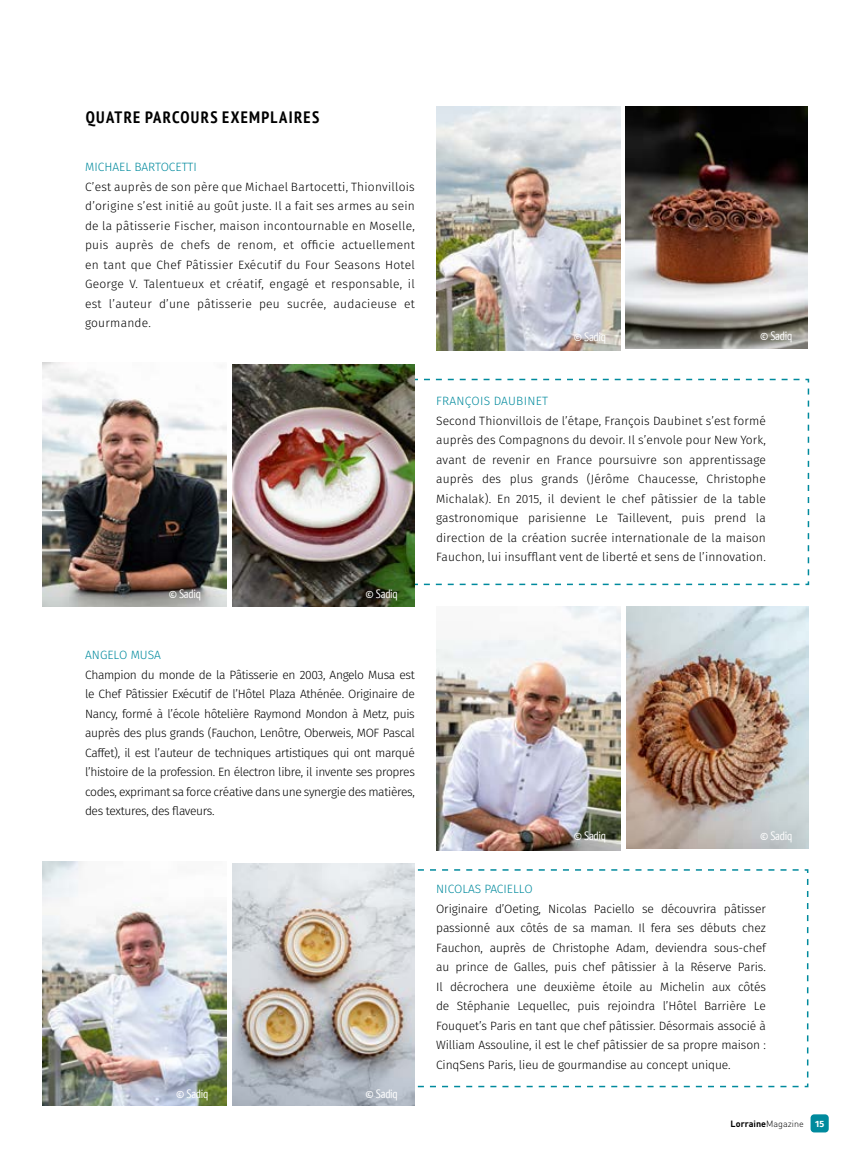
<style>
.page{position:relative;width:851px;height:1149px;background:#fff}
.page>*{position:absolute;margin:0;border:0;box-sizing:border-box;transform-origin:0 0}
.t1{font:700 condensed 16.5px "PT Sans";letter-spacing:.08em;color:#000}
.t2{font:300 12px/19.5px "Fira Sans";letter-spacing:-.01em;color:#000;text-align:justify}
.t3{font:condensed 12px "PT Sans";letter-spacing:-.02em;color:#fff}
.t4{font:300 12px "Fira Sans";color:#008a9d}
.t5{font:300 12px "Fira Sans";letter-spacing:.02em;color:#008a9d}
.t6{font:700 9px "DIN Pro";color:#000}
.t7{font:700 9px "Fira Sans";color:#fff}
.s1{font-weight:300}
</style>
<div class="page">
<div style="left:810px;top:1113px;width:18px;height:19px;background:#008a9d;border-radius:4px"></div>
<svg style="left:417px;top:869px;width:392px;height:218px"></svg>
<svg style="left:415px;top:378px;width:394px;height:207px"></svg>
<img style="left:436px;top:106px;width:184px;height:244px">
<img style="left:625px;top:106px;width:182px;height:242px">
<img style="left:43px;top:362px;width:183px;height:244px">
<img style="left:232px;top:364px;width:183px;height:242px">
<img style="left:436px;top:606px;width:184px;height:243px">
<img style="left:626px;top:606px;width:182px;height:241px">
<img style="left:43px;top:861px;width:183px;height:243px">
<img style="left:232px;top:863px;width:183px;height:241px">
<h1 class="t1" style="left:86px;top:106px;width:235px">QUATRE PARCOURS EXEMPLAIRES</h1>
<p class="t4" style="left:85px;top:158px;width:113px">MICHAEL BARTOCETTI</p>
<p class="t2" style="left:85px;top:177px;width:331px">C’est auprès de son père que Michael Bartocetti, Thionvillois d’origine s’est initié au goût juste. Il a fait ses armes au sein de la pâtisserie Fischer, maison incontournable en Moselle, puis auprès de chefs de renom, et officie actuellement en tant que Chef Pâtissier Exécutif du Four Seasons Hotel George V. Talentueux et créatif, engagé et responsable, il est l’auteur d’une pâtisserie peu sucrée, audacieuse et gourmande.</p>
<p class="t3" style="left:169px;top:585px;width:34px">© Sadiq</p>
<p class="t3" style="left:365px;top:585px;width:34px">© Sadiq</p>
<p class="t4" style="left:85px;top:646px;width:77px">ANGELO MUSA</p>
<p class="t2" style="left:85px;top:665px;width:331px">Champion du monde de la Pâtisserie en 2003, Angelo Musa est le Chef Pâtissier Exécutif de l’Hôtel Plaza Athénée. Originaire de Nancy, formé à l’école hôtelière Raymond Mondon à Metz, puis auprès des plus grands (Fauchon, Lenôtre, Oberweis, MOF Pascal Caffet), il est l’auteur de techniques artistiques qui ont marqué l’histoire de la profession. En électron libre, il invente ses propres codes, exprimant sa force créative dans une synergie des matières, des textures, des flaveurs.</p>
<p class="t3" style="left:176px;top:1085px;width:34px">© Sadiq</p>
<p class="t3" style="left:365px;top:1085px;width:34px">© Sadiq</p>
<p class="t3" style="left:573px;top:329px;width:34px">© Sadiq</p>
<p class="t3" style="left:759px;top:328px;width:34px">© Sadiq</p>
<p class="t5" style="left:436px;top:392px;width:113px">FRANÇOIS DAUBINET</p>
<p class="t2" style="left:436px;top:411px;width:331px">Second Thionvillois de l’étape, François Daubinet s’est formé auprès des Compagnons du devoir. Il s’envole pour New York, avant de revenir en France poursuivre son apprentissage auprès des plus grands (Jérôme Chaucesse, Christophe Michalak). En 2015, il devient le chef pâtissier de la table gastronomique parisienne Le Taillevent, puis prend la direction de la création sucrée internationale de la maison Fauchon, lui insufflant vent de liberté et sens de l’innovation.</p>
<p class="t3" style="left:573px;top:827px;width:34px">© Sadiq</p>
<p class="t3" style="left:759px;top:827px;width:34px">© Sadiq</p>
<p class="t4" style="left:436px;top:880px;width:98px">NICOLAS PACIELLO</p>
<p class="t2" style="left:436px;top:899px;width:331px">Originaire d’Oeting, Nicolas Paciello se découvrira pâtisser passionné aux côtés de sa maman. Il fera ses débuts chez Fauchon, auprès de Christophe Adam, deviendra sous-chef au prince de Galles, puis chef pâtissier à la Réserve Paris.<br>Il décrochera une deuxième étoile au Michelin aux côtés de Stéphanie Lequellec, puis rejoindra l’Hôtel Barrière Le Fouquet’s Paris en tant que chef pâtissier. Désormais associé à William Assouline, il est le chef pâtissier de sa propre maison :<br>CinqSens Paris, lieu de gourmandise au concept unique.</p>
<p class="t6" style="left:730px;top:1115px;width:75px">Lorraine<span class="s1">Magazine</span></p>
<p class="t7" style="left:815px;top:1117px;width:10px">15</p>
</div>
